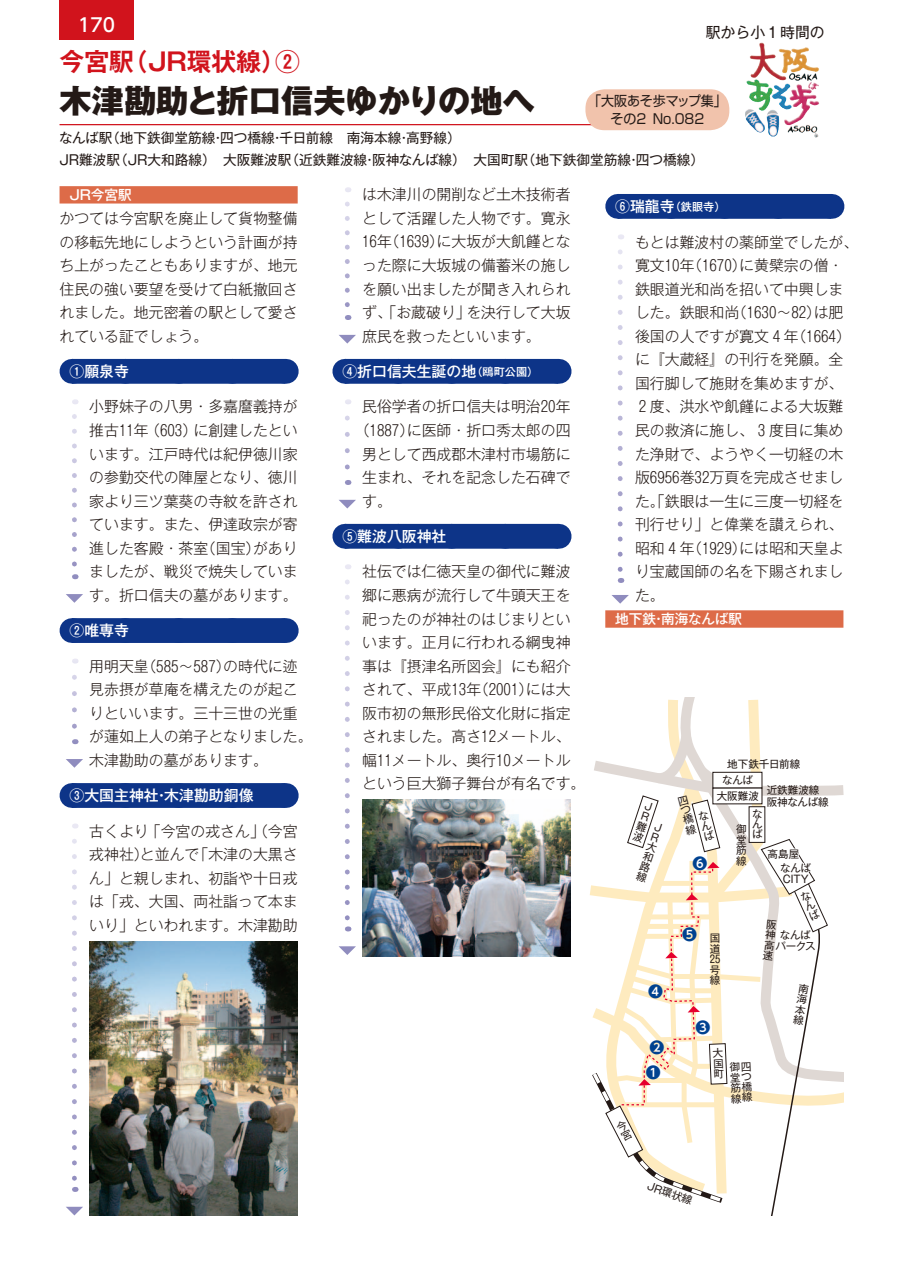
<style>
.page{position:relative;width:903px;height:1275px;background:#fff}
.page>*{position:absolute;margin:0;border:0;box-sizing:border-box;transform-origin:0 0}
.t1{font:800 32.2px "Gothic MB101 Pr 6";color:#231916}
.t2{font:700 24.85px "Gothic MB101 Pr 6 De";color:#d1131c}
.t3{font:500 18.55px "UD Shin Go Pro";color:#fff}
.t4{font:300 14.88px/23.6px "Gothic MB101 Pr 6";color:#231916;text-align:justify}
.t5{font:500 14.88px "Gothic MB101 Pr 6";color:#fff}
.t6{font:14.88px "Gothic MB101 Pr 6";color:#231916}
.t7{font:700 14.88px "UD Shin Go NT Pro De";color:#004290}
.t8{font:13.65px/21px "Gothic MB101 Pr 6";color:#231916}
.t9{font:13.65px/17.3px "Shin Go Pr 5";color:#231916;text-align:center;scale:.95 1}
.t10{font:500 13.65px "Gothic MB101 Pr 6";color:#fff}
.t11{font:500 11.2px "Gothic MB101 Pr 6";color:#fff}
.t12{font:10.5px/10.5px "Gothic MB101 Pr 6";color:#231916;text-align:justify}
.s1{font-size:11.2px}
.s2{font-size:14.88px}
</style>
<div class="page">
<hr style="left:60px;top:124px;width:654px;height:1px;background:#d1131c">
<div style="left:585px;top:89px;width:144px;height:41px;background:#f1c3ac;border-radius:19px"></div>
<div style="left:60px;top:186px;width:238px;height:18px;background:#dd6b48"></div>
<div style="left:72px;top:359px;width:213px;height:25px;background:#0d3488"></div>
<svg style="left:125px;top:383px;width:134px;height:1px"></svg>
<svg style="left:285px;top:359px;width:1px;height:25px"></svg>
<div style="left:72px;top:618px;width:213px;height:25px;background:#0d3488"></div>
<svg style="left:127px;top:618px;width:132px;height:1px"></svg>
<svg style="left:285px;top:618px;width:1px;height:25px"></svg>
<div style="left:72px;top:783px;width:213px;height:25px;background:#0d3488"></div>
<svg style="left:128px;top:783px;width:131px;height:25px"></svg>
<svg style="left:285px;top:783px;width:1px;height:25px"></svg>
<img style="left:89px;top:941px;width:209px;height:274px">
<div style="left:345px;top:359px;width:213px;height:25px;background:#0d3488"></div>
<svg style="left:398px;top:383px;width:133px;height:1px"></svg>
<svg style="left:558px;top:359px;width:1px;height:25px"></svg>
<div style="left:345px;top:524px;width:213px;height:25px;background:#0d3488"></div>
<svg style="left:398px;top:548px;width:133px;height:1px"></svg>
<svg style="left:558px;top:524px;width:1px;height:25px"></svg>
<img style="left:362px;top:800px;width:208px;height:156px">
<div style="left:618px;top:194px;width:213px;height:25px;background:#0d3488"></div>
<svg style="left:671px;top:218px;width:133px;height:1px"></svg>
<svg style="left:831px;top:194px;width:1px;height:25px"></svg>
<div style="left:605px;top:610px;width:238px;height:18px;background:#dd6b48"></div>
<svg style="left:66px;top:594px;width:17px;height:9px"></svg>
<svg style="left:66px;top:759px;width:17px;height:9px"></svg>
<svg style="left:66px;top:1207px;width:17px;height:8px"></svg>
<svg style="left:339px;top:335px;width:17px;height:9px"></svg>
<svg style="left:339px;top:500px;width:17px;height:8px"></svg>
<svg style="left:339px;top:946px;width:17px;height:9px"></svg>
<svg style="left:611px;top:595px;width:18px;height:9px"></svg>
<svg style="left:72px;top:416px;width:5px;height:163px"></svg>
<svg style="left:72px;top:677px;width:5px;height:67px"></svg>
<svg style="left:72px;top:841px;width:5px;height:351px"></svg>
<svg style="left:345px;top:204px;width:5px;height:116px"></svg>
<svg style="left:345px;top:418px;width:5px;height:52px"></svg>
<svg style="left:345px;top:582px;width:5px;height:349px"></svg>
<svg style="left:618px;top:252px;width:5px;height:331px"></svg>
<img style="left:750px;top:43px;width:55px;height:38px">
<div style="left:60px;top:0;width:74px;height:40px;background:#d1131c"></div>
<svg style="left:589px;top:697px;width:254px;height:518px"></svg>
<p class="t3" style="left:78px;top:10px;width:38px">170</p>
<p class="t6" style="left:706px;top:20px;width:121px">駅から小１時間の</p>
<h2 class="t2" style="left:60px;top:41px;width:242px">今宮駅（JR環状線）②</h2>
<h1 class="t1" style="left:60px;top:73px;width:477px">木津勘助と折口信夫ゆかりの地へ</h1>
<p class="t8" style="left:59px;top:127px;width:646px">なんば駅（地下鉄御堂筋線・四つ橋線・千日前線　南海本線・高野線）　<br>JR難波駅（JR大和路線）　大阪難波駅（近鉄難波線・阪神なんば線）　大国町駅（地下鉄御堂筋線・四つ橋線）</p>
<p class="t9" style="left:588px;top:91px;width:147px">「大阪あそ歩マップ集」その2 No.082</p>
<p class="t10" style="left:69px;top:183px;width:64px">JR今宮駅</p>
<p class="t4" style="left:60px;top:205px;width:240px">かつては今宮駅を廃止して貨物整備の移転先地にしようという計画が持ち上がったこともありますが、地元住民の強い要望を受けて白紙撤回されました。地元密着の駅として愛されている証でしょう。</p>
<p class="t5" style="left:69px;top:359px;width:76px">①願泉寺　</p>
<p class="t4" style="left:89px;top:394px;width:210px">小野妹子の八男・多嘉麿義持が推古11年（603）に創建したといいます。江戸時代は紀伊徳川家の参勤交代の陣屋となり、徳川家より三ツ葉葵の寺紋を許されています。また、伊達政宗が寄進した客殿・茶室（国宝）がありましたが、戦災で焼失しています。折口信夫の墓があります。</p>
<p class="t5" style="left:69px;top:618px;width:76px">②唯専寺　</p>
<p class="t4" style="left:89px;top:653px;width:225px;text-align:left">用明天皇（585～587）の時代に迹見赤摂が草庵を構えたのが起こりといいます。三十三世の光重が蓮如上人の弟子となりました。木津勘助の墓があります。</p>
<p class="t5" style="left:69px;top:783px;width:186px">③大国主神社・木津勘助銅像</p>
<p class="t4" style="left:89px;top:818px;width:210px">古くより「今宮の戎さん」（今宮戎神社）と並んで「木津の大黒さん」と親しまれ、初詣や十日戎は「戎、大国、両社詣って本まいり」といわれます。木津勘助</p>
<p class="t4" style="left:362px;top:182px;width:210px">は木津川の開削など土木技術者として活躍した人物です。寛永16年（1639）に大坂が大飢饉となった際に大坂城の備蓄米の施しを願い出ましたが聞き入れられず、「お蔵破り」を決行して大坂庶民を救ったといいます。</p>
<p class="t5" style="left:342px;top:359px;width:197px">④折口信夫生誕の地<span class="s1">（鴎町公園）</span></p>
<p class="t4" style="left:362px;top:394px;width:210px">民俗学者の折口信夫は明治20年</p>
<p class="t4" style="left:355px;top:417px;width:217px">（1887）に医師・折口秀太郎の四</p>
<p class="t4" style="left:362px;top:441px;width:210px">男として西成郡木津村市場筋に</p>
<p class="t4" style="left:362px;top:464px;width:210px">生まれ、それを記念した石碑で</p>
<p class="t4" style="left:362px;top:488px;width:31px">す。</p>
<p class="t5" style="left:342px;top:524px;width:106px">⑤難波八阪神社</p>
<p class="t4" style="left:362px;top:559px;width:225px;text-align:left">社伝では仁徳天皇の御代に難波郷に悪病が流行して牛頭天王を祀ったのが神社のはじまりといいます。正月に行われる綱曳神事は『摂津名所図会』にも紹介されて、平成13年（2001）には大阪市初の無形民俗文化財に指定されました。高さ12メートル、幅11メートル、奥行10メートルという巨大獅子舞台が有名です。</p>
<p class="t11" style="left:615px;top:197px;width:112px"><span class="s2">⑥瑞龍寺</span>（鉄眼寺）</p>
<p class="t4" style="left:635px;top:229px;width:225px;text-align:left">もとは難波村の薬師堂でしたが、寛文10年（1670）に黄檗宗の僧・鉄眼道光和尚を招いて中興しました。鉄眼和尚（1630～82）は肥後国の人ですが、寛文₄年（１６６４）に『大蔵経』の刊行を発願。全国行脚して施財を集めますが、<br>₂度、洪水や飢饉による大坂難民の救済に施し、₃度目に集めた浄財で、ようやく一切経の木版6956巻32万頁を完成させました。「鉄眼は一生に三度一切経を刊行せり」と偉業を讃えられ、昭和₄年（1929）には昭和天皇より宝蔵国師の名を下賜されました。</p>
<p class="t10" style="left:615px;top:607px;width:128px">地下鉄・南海なんば駅</p>
<p class="t12" style="left:645px;top:799px;width:9px;text-align:left;rotate:18deg">J<br>R難波</p>
<p class="t12" style="left:655px;top:820px;width:9px;text-align:left;rotate:18deg">J<br>R大和路線</p>
<p class="t12" style="left:676px;top:796px;width:7px;line-height:10px;rotate:-15deg">四つ橋線</p>
<p class="t7" style="left:692px;top:851px;width:16px">❻</p>
<p class="t12" style="left:727px;top:758px;width:75px">地下鉄千日前線</p>
<p class="t12" style="left:767px;top:783px;width:63px;line-height:12.4px">近鉄難波線阪神なんば線</p>
<p class="t12" style="left:722px;top:774px;width:32px">なんば</p>
<p class="t12" style="left:717px;top:786px;width:47px;line-height:18px;text-align:right">大阪難波な</p>
<p class="t12" style="left:752px;top:818px;width:12px">んば</p>
<p class="t12" style="left:736px;top:823px;width:12px">御堂筋線</p>
<p class="t12" style="left:780px;top:846px;width:32px;line-height:14px;text-indent:-13px">高島屋なんば</p>
<p class="t12" style="left:783px;top:873px;width:27px">CITY</p>
<p class="t7" style="left:648px;top:979px;width:16px">❹</p>
<p class="t7" style="left:649px;top:1035px;width:16px">❷</p>
<p class="t7" style="left:646px;top:1060px;width:16px">❶</p>
<p class="t7" style="left:682px;top:923px;width:16px">❺</p>
<p class="t12" style="left:710px;top:932px;width:12px">国道25号線</p>
<p class="t7" style="left:695px;top:1015px;width:16px">❸</p>
<p class="t12" style="left:767px;top:918px;width:7px;rotate:6deg">阪神高速</p>
<p class="t12" style="left:775px;top:928px;width:42px;line-height:11.2px;text-align:center">なんばパークス</p>
<p class="t12" style="left:799px;top:982px;width:7px;rotate:9deg">南海本線</p>
<p class="t12" style="left:729px;top:1061px;width:7px;rotate:-2deg">御堂筋線</p>
<p class="t12" style="left:741px;top:1062px;width:7px;line-height:10px;rotate:-2deg">四つ橋線</p>
<p class="t12" style="left:650px;top:1180px;width:48px;rotate:19deg">JR環状線</p>
</div>
